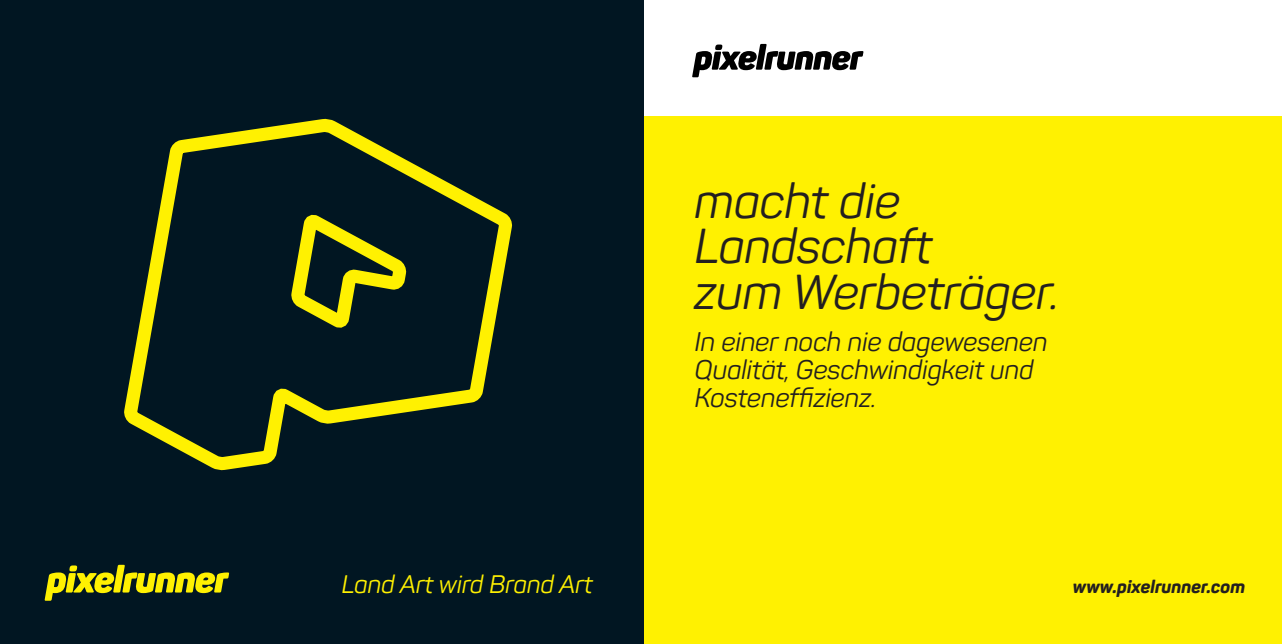
<style>
.page{position:relative;width:1282px;height:644px;background:#fff}
.page>*{position:absolute;margin:0;border:0;box-sizing:border-box;transform-origin:0 0}
.t1{font:italic 48.3px/45.7px "Panton";color:#231f20}
.t2{font:italic 26.6px/28.3px "Panton";color:#231f20}
.t3{font:italic 25px "Panton";color:#fff101}
.t4{font:italic 800 18px "Panton";color:#231f20}
</style>
<div class="page">
<div style="left:642px;top:116px;width:639px;height:527px;background:#fff101"></div>
<div style="left:0;top:0;width:643px;height:643px;background:#011622"></div>
<svg style="left:45px;top:564px;width:184px;height:36px"></svg>
<svg style="left:124px;top:118px;width:388px;height:353px"></svg>
<svg style="left:692px;top:44px;width:171px;height:33px"></svg>
<p class="t3" style="left:342px;top:568px;width:252px">Land Art wird Brand Art</p>
<h1 class="t1" style="left:694px;top:177px;width:366px">macht die<br>Landschaft<br>zum Werbeträger.</h1>
<p class="t2" style="left:694px;top:327px;width:354px">In einer noch nie dagewesenen<br>Qualität, Geschwindigkeit und<br>Kosteneffizienz.</p>
<p class="t4" style="left:1072px;top:575px;width:174px">www.pixelrunner.com</p>
</div>
